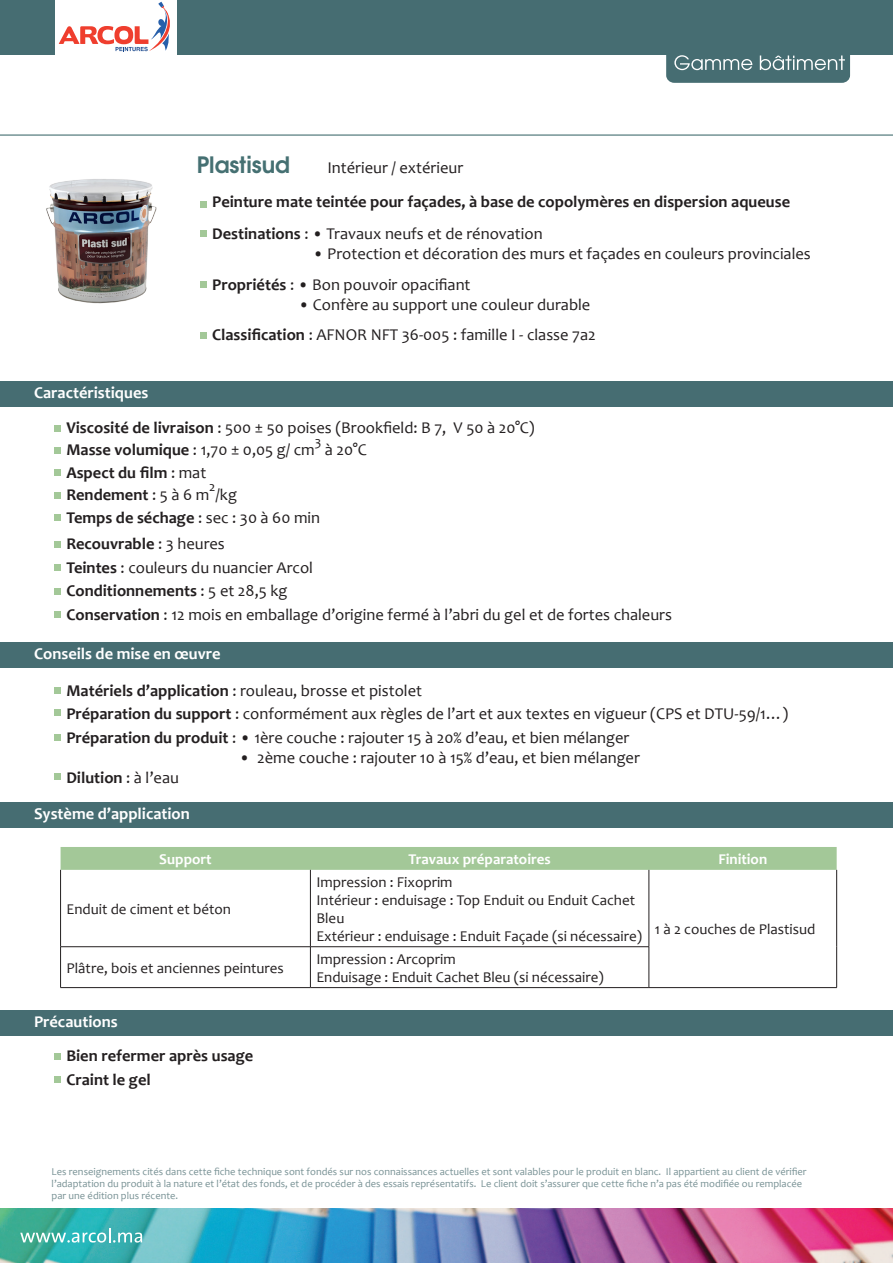
<style>
.page{position:relative;width:893px;height:1263px;background:#fff}
.page>*{position:absolute;margin:0;border:0;box-sizing:border-box;transform-origin:0 0}
.t1{font:700 22.5px "Te X Gyre Adventor";color:#457072}
.t2{font:16.5px "Candara";color:#231f20}
.t3{font:700 16.5px "Candara";color:#231f20}
.t4{font:700 16.5px "Candara";color:#fff}
.t5{font:15px/18px "Candara";color:#231f20}
.t6{font:700 15px "Candara";color:#fff}
.t7{font:13.5px "Candara";color:#231f20}
.t8{font:10.5px/12px "Candara";color:#7a9396}
.s1{font-weight:700}
.s2{font-weight:400}
</style>
<div class="page">
<img style="left:0;top:1209px;width:893px;height:54px">
<div style="left:177px;top:0;width:716px;height:54px;background:#466d72"></div>
<div style="left:0;top:0;width:54px;height:54px;background:#466d72"></div>
<svg style="left:59px;top:2px;width:111px;height:49px"></svg>
<svg style="left:20px;top:1228px;width:122px;height:14px"></svg>
<div style="left:666px;top:35px;width:184px;height:48px;background:#466d72;border-radius:8px"></div>
<svg style="left:674px;top:55px;width:78px;height:15px"></svg>
<svg style="left:760px;top:56px;width:85px;height:14px"></svg>
<svg style="left:0;top:134px;width:893px;height:205px"></svg>
<div style="left:0;top:1010px;width:893px;height:26px;background:#466d72"></div>
<svg style="left:54px;top:1053px;width:6px;height:6px"></svg>
<div style="left:54px;top:1076px;width:6px;height:7px;background:#a3c898"></div>
<div style="left:0;top:381px;width:893px;height:25px;background:#466d72"></div>
<svg style="left:54px;top:425px;width:6px;height:6px"></svg>
<div style="left:54px;top:447px;width:6px;height:7px;background:#a3c898"></div>
<svg style="left:54px;top:470px;width:6px;height:6px"></svg>
<div style="left:54px;top:492px;width:6px;height:7px;background:#a3c898"></div>
<svg style="left:54px;top:515px;width:6px;height:6px"></svg>
<svg style="left:54px;top:541px;width:6px;height:6px"></svg>
<div style="left:54px;top:564px;width:6px;height:7px;background:#a3c898"></div>
<svg style="left:54px;top:588px;width:6px;height:6px"></svg>
<svg style="left:54px;top:612px;width:6px;height:6px"></svg>
<div style="left:0;top:642px;width:893px;height:26px;background:#466d72"></div>
<div style="left:0;top:802px;width:893px;height:25px;background:#466d72"></div>
<svg style="left:54px;top:687px;width:6px;height:6px"></svg>
<div style="left:54px;top:709px;width:6px;height:7px;background:#a3c898"></div>
<svg style="left:54px;top:734px;width:6px;height:6px"></svg>
<div style="left:54px;top:773px;width:6px;height:7px;background:#a3c898"></div>
<div style="left:61px;top:847px;width:776px;height:23px;background:#a3c898"></div>
<hr style="left:60px;top:870px;width:1px;height:76px;background:#231f20">
<hr style="left:60px;top:947px;width:1px;height:40px;background:#231f20">
<hr style="left:649px;top:870px;width:1px;height:76px;background:#231f20">
<hr style="left:649px;top:947px;width:1px;height:40px;background:#231f20">
<hr style="left:60px;top:946px;width:250px;height:1px;background:#231f20">
<hr style="left:60px;top:987px;width:250px;height:1px;background:#231f20">
<hr style="left:310px;top:870px;width:1px;height:76px;background:#231f20">
<hr style="left:836px;top:870px;width:1px;height:77px;background:#231f20">
<hr style="left:310px;top:946px;width:339px;height:1px;background:#231f20">
<hr style="left:310px;top:947px;width:1px;height:40px;background:#231f20">
<hr style="left:836px;top:947px;width:1px;height:40px;background:#231f20">
<hr style="left:310px;top:987px;width:339px;height:1px;background:#231f20">
<hr style="left:649px;top:987px;width:188px;height:1px;background:#231f20">
<p class="t1" style="left:197px;top:145px;width:95px">Plastisud</p>
<p class="t3" style="left:212px;top:191px;width:579px">Peinture mate teintée pour façades à, base de copolymères en dispersion aqueuse</p>
<p class="t2" style="left:212px;top:223px;width:332px"><span class="s1">Destinations</span> : • Travaux neufs et de rénovation</p>
<p class="t2" style="left:313px;top:243px;width:500px">• Protection et décoration des murs et façades en couleurs provinciales</p>
<p class="t2" style="left:327px;top:157px;width:137px">Intérieur / extérieur</p>
<p class="t2" style="left:212px;top:274px;width:260px"><span class="s1">Propriétés</span> : • Bon pouvoir opacifiant</p>
<p class="t2" style="left:298px;top:294px;width:293px">• Confère au support une couleur durable</p>
<p class="t2" style="left:212px;top:325px;width:385px"><span class="s1">Classification</span> : AFNOR NFT 36-005 : famille -I classe 2a7</p>
<p class="t4" style="left:34px;top:382px;width:116px">Caractéristiques</p>
<p class="t2" style="left:66px;top:417px;width:470px"><span class="s1">Viscosité de livraison</span> : 500 ± 50 poises (Brookfield B: 7, V 50 à 20° (C</p>
<p class="t7" style="left:315px;top:434px;width:8px">3</p>
<p class="t3" style="left:66px;top:440px;width:250px">Masse volumique <span class="s2">: 1,70 ± 0,05 /g cm</span></p>
<p class="t2" style="left:325px;top:440px;width:43px">à 20°C</p>
<p class="t3" style="left:66px;top:462px;width:141px">Aspect du film <span class="s2">: mat</span></p>
<p class="t7" style="left:209px;top:478px;width:8px">2</p>
<p class="t3" style="left:66px;top:485px;width:172px">Rendement <span class="s2">m6à5: /kg</span></p>
<p class="t3" style="left:66px;top:507px;width:255px">Temps de séchage <span class="s2">: sec : 30 à 60 min</span></p>
<p class="t3" style="left:66px;top:533px;width:160px">Recouvrable <span class="s2">3: heures</span></p>
<p class="t2" style="left:66px;top:557px;width:248px"><span class="s1">Teintes</span> : couleurs du nuancier Arcol</p>
<p class="t3" style="left:66px;top:580px;width:223px">Conditionnements <span class="s2">5: et 28,5 kg</span></p>
<p class="t2" style="left:66px;top:604px;width:607px"><span class="s1">Conservation</span> 12: mois en emballage ’d origine fermé ’là abri du gel et de fortes chaleurs</p>
<p class="t4" style="left:34px;top:643px;width:188px">Conseils de mise en œuvre</p>
<p class="t2" style="left:66px;top:680px;width:357px"><span class="s1">Matériels ’d application</span> : rouleau, brosse et pistolet</p>
<p class="t2" style="left:66px;top:703px;width:723px"><span class="s1">Préparation du support</span> : conformément aux règles de ’l art et aux textes en vigueur (CPS et DTU-59/1...(</p>
<p class="t2" style="left:66px;top:727px;width:565px"><span class="s1">Préparation du produit</span> : • 1ère couche : rajouter 15 à 20% ’d eau, et bien mélanger</p>
<p class="t2" style="left:239px;top:747px;width:402px">• 2ème couche : rajouter 10 à 15% ’d eau, et bien mélanger</p>
<p class="t3" style="left:66px;top:767px;width:114px">Dilution <span class="s2">’là: e a u</span></p>
<p class="t4" style="left:34px;top:803px;width:157px">Système ’d application</p>
<p class="t6" style="left:159px;top:849px;width:54px">Support</p>
<p class="t5" style="left:67px;top:900px;width:166px">Enduit de ciment et béton</p>
<p class="t5" style="left:67px;top:958px;width:219px">Plâtre, bois et anciennes peintures</p>
<p class="t4" style="left:34px;top:1011px;width:85px">Précautions</p>
<p class="t3" style="left:66px;top:1045px;width:188px">Bien refermer après usage</p>
<p class="t3" style="left:66px;top:1069px;width:86px">Craint le gel</p>
<p class="t6" style="left:408px;top:849px;width:144px">Travaux préparatoires</p>
<p class="t5" style="left:316px;top:873px;width:138px">Impression : Fixoprim</p>
<p class="t5" style="left:316px;top:891px;width:320px">Intérieur : enduisage : Top Enduit ou Enduit Cachet<br>Bleu</p>
<p class="t5" style="left:316px;top:927px;width:327px">Extérieur : enduisage : Enduit Façade (si nécessaire)</p>
<p class="t5" style="left:316px;top:949px;width:141px">Impression : Arcoprim</p>
<p class="t5" style="left:316px;top:967px;width:289px">Enduisage : Enduit Cachet Bleu (si nécessaire(</p>
<p class="t6" style="left:718px;top:849px;width:50px">Finition</p>
<p class="t5" style="left:655px;top:920px;width:162px">2à1 couches de Plastisud</p>
<p class="t8" style="left:52px;top:1165px;width:756px">Les renseignements cités dans cette fiche technique sont fondés sur nos connaissances actuelles et sont valables pour le produit en blanc. Il appartient au client de vérifier ’l adaptation du produit laà nature et ’l état des fonds, et de procéder à des essais représentatifs. Le client doit ’s assurer que cette fiche a’n pas été modifiée ou remplacée par une édition plus récente.</p>
</div>
